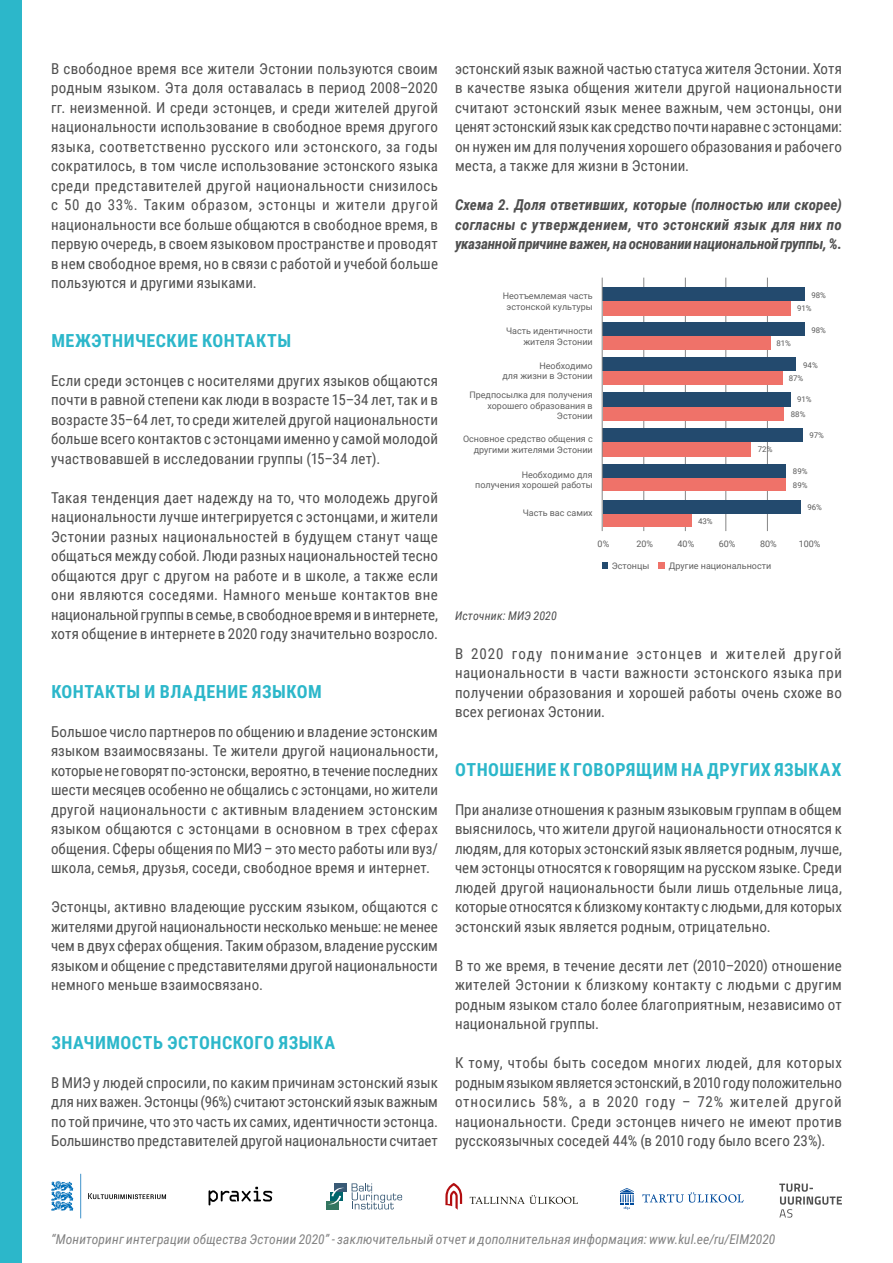
<style>
.page{position:relative;width:893px;height:1263px;background:#fff}
.page>*{position:absolute;margin:0;border:0;box-sizing:border-box;transform-origin:0 0}
.t1{font:700 18px "Roboto Condensed";letter-spacing:.03em;color:#2cb7ca}
.t2{font:15px/19.5px "Roboto Condensed";letter-spacing:.01em;color:#4f4f4f;text-align:justify}
.t3{font:italic 700 15px/19.5px "Roboto Condensed";letter-spacing:-.015em;color:#4f4f4f;text-align:justify}
.t4{font:italic 13.5px "Roboto Condensed";letter-spacing:.01em;color:#838383}
.t5{font:italic 12px "Roboto Condensed";letter-spacing:.01em;color:#4f4f4f}
.t6{font:9px/10.8px "Roboto";color:#606060;text-align:right}
.t7{font:7.8px "Roboto";color:#595959}
</style>
<div class="page">
<div style="left:0;top:0;width:21px;height:1263px;background:#2cb7ca"></div>
<hr style="left:643px;top:278px;width:1px;height:253px;background:#868686">
<hr style="left:685px;top:278px;width:1px;height:253px;background:#868686">
<hr style="left:725px;top:278px;width:1px;height:253px;background:#868686">
<hr style="left:767px;top:278px;width:1px;height:253px;background:#868686">
<div style="left:603px;top:301px;width:187px;height:15px;background:#ef7269"></div>
<div style="left:603px;top:336px;width:167px;height:14px;background:#ef7269"></div>
<div style="left:603px;top:371px;width:180px;height:13px;background:#ef7269"></div>
<div style="left:603px;top:407px;width:181px;height:13px;background:#ef7269"></div>
<div style="left:603px;top:442px;width:148px;height:14px;background:#ef7269"></div>
<div style="left:603px;top:478px;width:183px;height:13px;background:#ef7269"></div>
<div style="left:603px;top:514px;width:88px;height:13px;background:#ef7269"></div>
<div style="left:603px;top:288px;width:202px;height:13px;background:#234a6e"></div>
<div style="left:603px;top:323px;width:202px;height:13px;background:#234a6e"></div>
<div style="left:603px;top:357px;width:193px;height:14px;background:#234a6e"></div>
<div style="left:603px;top:392px;width:187px;height:15px;background:#234a6e"></div>
<div style="left:603px;top:428px;width:200px;height:14px;background:#234a6e"></div>
<div style="left:603px;top:464px;width:183px;height:14px;background:#234a6e"></div>
<div style="left:603px;top:500px;width:198px;height:14px;background:#234a6e"></div>
<hr style="left:602px;top:278px;width:1px;height:253px;background:#868686">
<div style="left:602px;top:562px;width:6px;height:7px;background:#234a6e"></div>
<div style="left:658px;top:562px;width:7px;height:7px;background:#ef7269"></div>
<svg style="left:352px;top:1183px;width:50px;height:26px"></svg>
<div style="left:334px;top:1183px;width:13px;height:8px;background:#395a76"></div>
<div style="left:326px;top:1201px;width:12px;height:8px;background:#337660"></div>
<svg style="left:328px;top:1187px;width:17px;height:18px"></svg>
<svg style="left:209px;top:1187px;width:63px;height:18px"></svg>
<svg style="left:642px;top:1192px;width:102px;height:11px"></svg>
<svg style="left:620px;top:1188px;width:14px;height:22px"></svg>
<svg style="left:470px;top:1195px;width:108px;height:9px"></svg>
<svg style="left:445px;top:1183px;width:17px;height:27px"></svg>
<svg style="left:779px;top:1183px;width:63px;height:34px"></svg>
<svg style="left:51px;top:1174px;width:30px;height:44px"></svg>
<svg style="left:88px;top:1193px;width:78px;height:6px"></svg>
<p class="t2" style="left:51px;top:58px;width:388px">В свободное время все жители Эстонии пользуются своим родным языком. Эта доля оставалась в период 2008–2020 гг. неизменной. И среди эстонцев, и среди жителей другой национальности использование в свободное время другого языка, соответственно русского или эстонского, за годы сократилось, в том числе использование эстонского языка среди представителей другой национальности снизилось с 50 до 33%. Таким образом, эстонцы и жители другой национальности все больше общаются в свободное время, в первую очередь, в своем языковом пространстве и проводят в нем свободное время, но в связи с работой и учебой больше пользуются и другими языками.</p>
<p class="t1" style="left:51px;top:327px;width:241px">МЕЖЭТНИЧЕСКИЕ КОНТАКТЫ</p>
<p class="t2" style="left:51px;top:370px;width:388px">Если среди эстонцев с носителями других языков общаются почти в равной степени как люди в возрасте 15–34 лет, так и в возрасте 35–64 лет, то среди жителей другой национальности больше всего контактов с эстонцами именно у самой молодой участвовавшей в исследовании группы (15–34 лет).</p>
<p class="t2" style="left:51px;top:487px;width:388px">Такая тенденция дает надежду на то, что молодежь другой национальности лучше интегрируется с эстонцами, и жители Эстонии разных национальностей в будущем станут чаще общаться между собой. Люди разных национальностей тесно общаются друг с другом на работе и в школе, а также если они являются соседями. Намного меньше контактов вне национальной группы в семье, в свободное время и в интернете, хотя общение в интернете в 2020 году значительно возросло.</p>
<p class="t1" style="left:51px;top:678px;width:272px">КОНТАКТЫ И ВЛАДЕНИЕ ЯЗЫКОМ</p>
<p class="t2" style="left:51px;top:721px;width:388px">Большое число партнеров по общению и владение эстонским языком взаимосвязаны. Те жители другой национальности, которые не говорят по-эстонски, вероятно, в течение последних шести месяцев особенно не общались с эстонцами, но жители другой национальности с активным владением эстонским языком общаются с эстонцами в основном в трех сферах общения. Сферы общения по МИЭ – это место работы или вуз/ школа, семья, друзья, соседи, свободное время и интернет.</p>
<p class="t2" style="left:51px;top:896px;width:388px">Эстонцы, активно владеющие русским языком, общаются с жителями другой национальности несколько меньше: не менее чем в двух сферах общения. Таким образом, владение русским языком и общение с представителями другой национальности немного меньше взаимосвязано.</p>
<p class="t1" style="left:51px;top:1029px;width:285px">ЗНАЧИМОСТЬ ЭСТОНСКОГО ЯЗЫКА</p>
<p class="t2" style="left:51px;top:1072px;width:388px">В МИЭ у людей спросили, по каким причинам эстонский язык для них важен. Эстонцы (96%) считают эстонский язык важным по той причине, что это часть их самих, идентичности эстонца.<br>Большинство представителей другой национальности считает</p>
<p class="t2" style="left:455px;top:58px;width:388px">эстонский язык важной частью статуса жителя Эстонии. Хотя в качестве языка общения жители другой национальности считают эстонский язык менее важным, чем эстонцы, они ценят эстонский язык как средство почти наравне с эстонцами: он нужен им для получения хорошего образования и рабочего места, а также для жизни в Эстонии.</p>
<p class="t3" style="left:455px;top:194px;width:388px">Схема 2. Доля ответивших, которые (полностью или скорее) согласны с утверждением, что эстонский язык для них по указанной причине важен, на основании национальной группы, %.</p>
<p class="t6" style="left:503px;top:290px;width:91px;text-align:center">Неотъемлемая часть эстонской культуры</p>
<p class="t7" style="left:811px;top:290px;width:16px">98%</p>
<p class="t7" style="left:797px;top:303px;width:16px">91%</p>
<p class="t6" style="left:506px;top:325px;width:88px">Часть идентичности жителя Эстонии</p>
<p class="t7" style="left:776px;top:338px;width:16px">81%</p>
<p class="t7" style="left:811px;top:324px;width:16px">98%</p>
<p class="t6" style="left:503px;top:360px;width:92px">Необходимо<br>для жизни в Эстонии</p>
<p class="t7" style="left:803px;top:359px;width:16px">94%</p>
<p class="t7" style="left:789px;top:373px;width:16px">87%</p>
<p class="t6" style="left:469px;top:389px;width:125px">Предпосылка для получения хорошего образования в<br>Эстонии</p>
<p class="t7" style="left:797px;top:394px;width:16px">91%</p>
<p class="t7" style="left:791px;top:409px;width:16px">88%</p>
<p class="t6" style="left:463px;top:433px;width:131px">Основное средство общения с другими жителями Эстонии</p>
<p class="t7" style="left:758px;top:444px;width:16px">72%</p>
<p class="t7" style="left:809px;top:430px;width:16px">97%</p>
<p class="t6" style="left:475px;top:469px;width:119px">Необходимо для получения хорошей работы</p>
<p class="t7" style="left:793px;top:466px;width:16px">89%</p>
<p class="t7" style="left:793px;top:480px;width:16px">89%</p>
<p class="t6" style="left:523px;top:507px;width:72px">Часть вас самих</p>
<p class="t7" style="left:807px;top:502px;width:16px">96%</p>
<p class="t7" style="left:698px;top:515px;width:16px">43%</p>
<p class="t6" style="left:598px;top:538px;width:13px">0%</p>
<p class="t6" style="left:636px;top:538px;width:18px">20%</p>
<p class="t6" style="left:678px;top:538px;width:18px">40%</p>
<p class="t6" style="left:719px;top:538px;width:18px">60%</p>
<p class="t6" style="left:760px;top:538px;width:18px">80%</p>
<p class="t6" style="left:799px;top:538px;width:23px">100%</p>
<p class="t6" style="left:612px;top:560px;width:39px">Эстонцы</p>
<p class="t6" style="left:669px;top:560px;width:104px">Другие национальности</p>
<p class="t5" style="left:455px;top:607px;width:103px">Источник: МИЭ 2020</p>
<p class="t2" style="left:455px;top:643px;width:388px">В 2020 году понимание эстонцев и жителей другой национальности в части важности эстонского языка при получении образования и хорошей работы очень схоже во всех регионах Эстонии.</p>
<p class="t1" style="left:455px;top:756px;width:388px">ОТНОШЕНИЕ К ГОВОРЯЩИМ НА ДРУГИХ ЯЗЫКАХ</p>
<p class="t2" style="left:455px;top:799px;width:388px">При анализе отношения к разным языковым группам в общем выяснилось, что жители другой национальности относятся к людям, для которых эстонский язык является родным, лучше, чем эстонцы относятся к говорящим на русском языке. Среди людей другой национальности были лишь отдельные лица, которые относятся к близкому контакту с людьми, для которых эстонский язык является родным, отрицательно.</p>
<p class="t2" style="left:455px;top:955px;width:388px">В то же время, в течение десяти лет (2010–2020) отношение жителей Эстонии к близкому контакту с людьми с другим родным языком стало более благоприятным, независимо от национальной группы.</p>
<p class="t2" style="left:455px;top:1052px;width:388px">К тому, чтобы быть соседом многих людей, для которых родным языком является эстонский, в 2010 году положительно относились 58%, а в 2020 году – 72% жителей другой национальности. Среди эстонцев ничего не имеют против русскоязычных соседей 44% (в 2010 году было всего 23%).</p>
<p class="t4" style="left:51px;top:1229px;width:726px">“Мониторинг интеграции общества Эстонии 2020” - заключительный отчет и дополнительная информация: www.kul.ee/ru/EIM2020</p>
</div>
